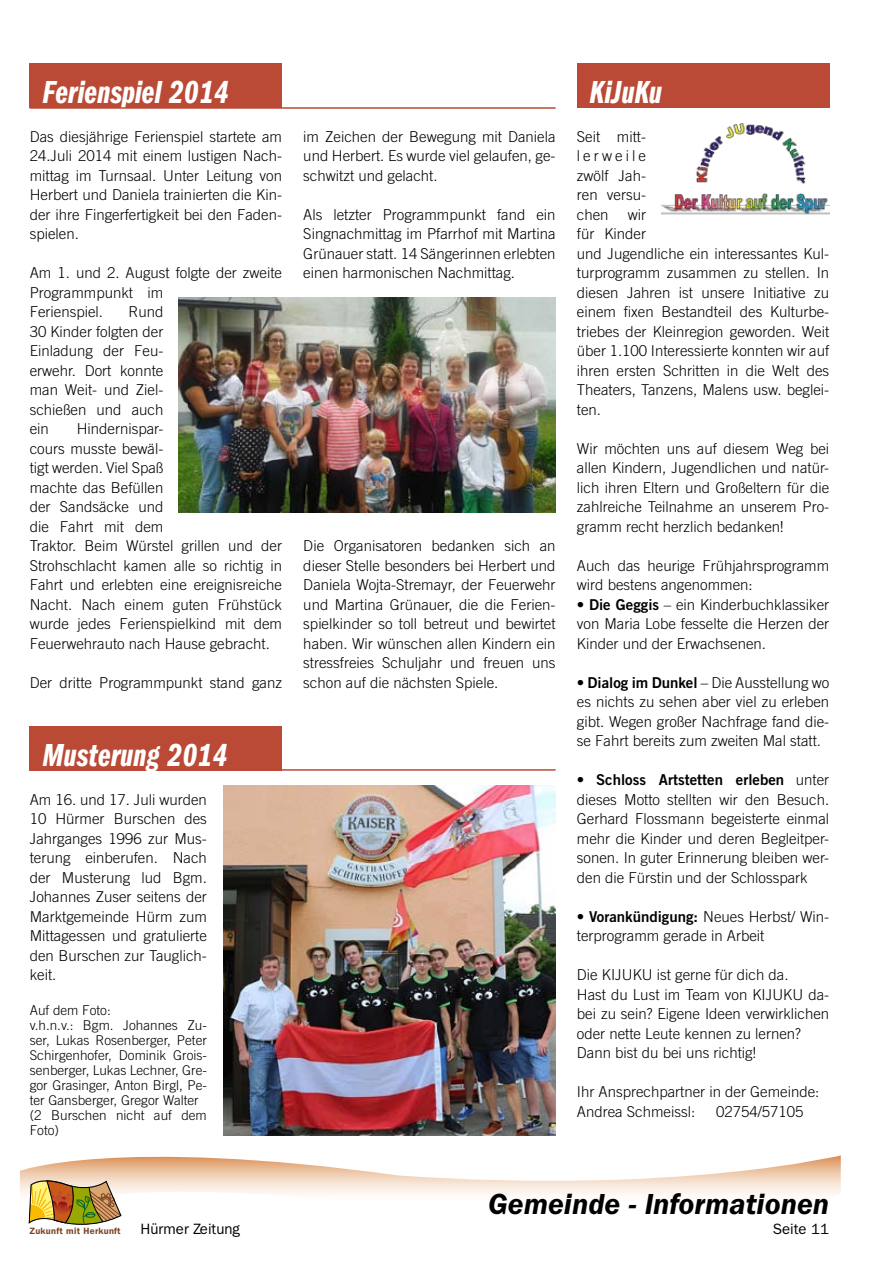
<style>
.page{position:relative;width:893px;height:1263px;background:#fff}
.page>*{position:absolute;margin:0;border:0;box-sizing:border-box;transform-origin:0 0}
.t1{font:33px "ITC Franklin Gothic Std Dm Cp It";color:#fff}
.t2{font:italic 600 30px "ITC Franklin Gothic Std";color:#000}
.t3{font:300 15px/19.5px "Trade Gothic LT Std";color:#000;text-align:justify}
.t4{font:15px "Trade Gothic LT Std Bd 2";color:#000}
.t5{font:15px "ITC Franklin Gothic Std";color:#000}
.t6{font:300 13.5px/15px "Trade Gothic LT Std";color:#000}
.t7{font:600 9.15px "Franklin Gothic";letter-spacing:.03em;color:#7c4725}
.s1{font-family:"Trade Gothic LT Std Bd 2";font-weight:400}
.s2{font-family:"Trade Gothic LT Std";font-weight:300}
</style>
<div class="page">
<svg style="left:20px;top:1155px;width:821px;height:69px"></svg>
<svg style="left:29px;top:1176px;width:92px;height:49px;background:#bd9e5a"></svg>
<hr style="left:30px;top:769px;width:526px;height:2px;background:#ba4a35">
<div style="left:30px;top:727px;width:252px;height:44px;background:#ba4a35"></div>
<img style="left:223px;top:785px;width:333px;height:350px">
<div style="left:30px;top:64px;width:252px;height:44px;background:#ba4a35"></div>
<hr style="left:30px;top:107px;width:526px;height:2px;background:#ba4a35">
<div style="left:577px;top:64px;width:252px;height:44px;background:#ba4a35"></div>
<img style="left:662px;top:123px;width:167px;height:92px">
<img style="left:179px;top:298px;width:377px;height:214px">
<h1 class="t1" style="left:43px;top:73px;width:188px">Ferienspiel 2014</h1>
<p class="t3" style="left:30px;top:127px;width:254px">Das diesjährige Ferienspiel startete am 24.Juli 2014 mit einem lustigen Nach&shy;mittag im Turnsaal. Unter Leitung von Herbert und Daniela trainierten die Kin&shy;der ihre Fingerfertigkeit bei den Faden&shy;spielen.</p>
<p class="t3" style="left:30px;top:263px;width:254px;text-align:left">Am 1. und 2. August folgte der zweite<br>Programmpunkt im<br>Ferienspiel.</p>
<p class="t3" style="left:30px;top:302px;width:135px;text-indent:99px">Rund 30 Kinder folgten der Einladung der Feu&shy;erwehr. Dort konnte man Weit- und Ziel&shy;schießen und auch ein</p>
<p class="t3" style="left:30px;top:419px;width:254px;text-align:left;text-indent:47px">Hindernispar-<br>cours musste bewäl-<br>tigt werden. Viel Spaß<br>machte das Befüllen<br>der Sandsäcke und<br>die Fahrt mit dem<br>Traktor. Beim Würstel grillen und der<br>Strohschlacht kamen alle so richtig in<br>Fahrt und erlebten eine ereignisreiche<br>Nacht. Nach einem guten Frühstück wurde jedes Ferienspielkind mit dem<br>Feuerwehrauto nach Hause gebracht.</p>
<p class="t3" style="left:30px;top:673px;width:254px">Der dritte Programmpunkt stand ganz</p>
<h1 class="t1" style="left:43px;top:736px;width:187px">Musterung 2014</h1>
<p class="t3" style="left:30px;top:790px;width:179px">Am 16. und 17. Juli wurden 10 Hürmer Burschen des Jahrganges 1996 zur Mus&shy;terung einberufen. Nach der Musterung lud Bgm.<br>Johannes Zuser seitens der Marktgemeinde Hürm zum Mittagessen und gratulierte den Burschen zur Tauglich&shy;keit.</p>
<p class="t6" style="left:30px;top:1002px;width:179px">Auf dem Foto:<br>v.h.n.v.: Bgm. Johannes Zu&shy;ser, Lukas Rosenberger, Peter<br>Schirgenhofer, Dominik Grois&shy;senberger, Lukas Lechner, Gre&shy;gor Grasinger, Anton Birgl, Pe&shy;ter Gansberger, Gregor Walter (2 Burschen nicht auf dem<br>Foto)</p>
<p class="t3" style="left:303px;top:127px;width:254px">im Zeichen der Bewegung mit Daniela und Herbert. Es wurde viel gelaufen, ge&shy;schwitzt und gelacht.</p>
<p class="t3" style="left:303px;top:205px;width:254px">Als letzter Programmpunkt fand ein Singnachmittag im Pfarrhof mit Martina Grünauer statt. 14 Sängerinnen erlebten einen harmonischen Nachmittag.</p>
<p class="t3" style="left:303px;top:536px;width:254px">Die Organisatoren bedanken sich an dieser Stelle besonders bei Herbert und Daniela Wojta-Stremayr, der Feuerwehr und Martina Grünauer, die die Ferien&shy;spielkinder so toll betreut und bewirtet haben. Wir wünschen allen Kindern ein stressfreies Schuljahr und freuen uns schon auf die nächsten Spiele.</p>
<h1 class="t1" style="left:590px;top:73px;width:74px">KiJuKu</h1>
<p class="t3" style="left:577px;top:127px;width:71px">Seit mitt&shy;lerweile zwölf Jah&shy;ren versu&shy;chen</p>
<p class="t3" style="left:577px;top:205px;width:254px;text-align:left;text-indent:51px">wir<br>für Kinder<br>und Jugendliche ein interessantes Kul&shy;turprogramm zusammen zu stellen. In diesen Jahren ist unsere Initiative zu einem fixen Bestandteil des Kulturbe&shy;triebes der Kleinregion geworden. Weit über 1.100 Interessierte konnten wir auf ihren ersten Schritten in die Welt des<br>Theaters, Tanzens, Malens usw. beglei&shy;ten.</p>
<p class="t3" style="left:577px;top:439px;width:254px">Wir möchten uns auf diesem Weg bei allen Kindern, Jugendlichen und natür&shy;lich ihren Eltern und Großeltern für die zahlreiche Teilnahme an unserem Pro&shy;gramm recht herzlich bedanken!</p>
<p class="t3" style="left:577px;top:556px;width:254px">Auch das heurige Frühjahrsprogramm wird bestens angenommen:</p>
<p class="t3" style="left:577px;top:595px;width:254px">• <span class="s1">Die Geggis</span> – ein Kinderbuchklassiker von Maria Lobe fesselte die Herzen der Kinder und der Erwachsenen.</p>
<p class="t3" style="left:577px;top:673px;width:254px">• <span class="s1">Dialog im Dunkel</span> – Die Ausstellung wo es nichts zu sehen aber viel zu erleben gibt. Wegen großer Nachfrage fand die&shy;se Fahrt bereits zum zweiten Mal statt.</p>
<p class="t4" style="left:577px;top:771px;width:254px"><span class="s2">•</span> Schloss Artstetten erleben <span class="s2">unter</span></p>
<p class="t3" style="left:577px;top:790px;width:254px">dieses Motto stellten wir den Besuch.<br>Gerhard Flossmann begeisterte einmal mehr die Kinder und deren Begleitper&shy;sonen. In guter Erinnerung bleiben wer&shy;den die Fürstin und der Schlosspark</p>
<p class="t3" style="left:577px;top:907px;width:254px">• <span class="s1">Vorankündigung:</span> Neues Herbst/ Win&shy;terprogramm gerade in Arbeit</p>
<p class="t3" style="left:577px;top:965px;width:254px;text-align:left">Die KIJUKU ist gerne für dich da.<br>Hast du Lust im Team von KIJUKU da&shy;bei zu sein? Eigene Ideen verwirklichen oder nette Leute kennen zu lernen?<br>Dann bist du bei uns richtig!</p>
<p class="t3" style="left:577px;top:1082px;width:244px">Ihr Ansprechpartner in der Gemeinde:<br>Andrea Schmeissl:</p>
<p class="t3" style="left:716px;top:1102px;width:89px">02754/57105</p>
<h2 class="t2" style="left:488px;top:1188px;width:343px">Gemeinde - Informationen</h2>
<p class="t7" style="left:29px;top:1225px;width:93px">Zukunft mit Herkunft</p>
<p class="t5" style="left:141px;top:1220px;width:101px">Hürmer Zeitung</p>
<p class="t5" style="left:773px;top:1220px;width:58px">Seite 11</p>
</div>
